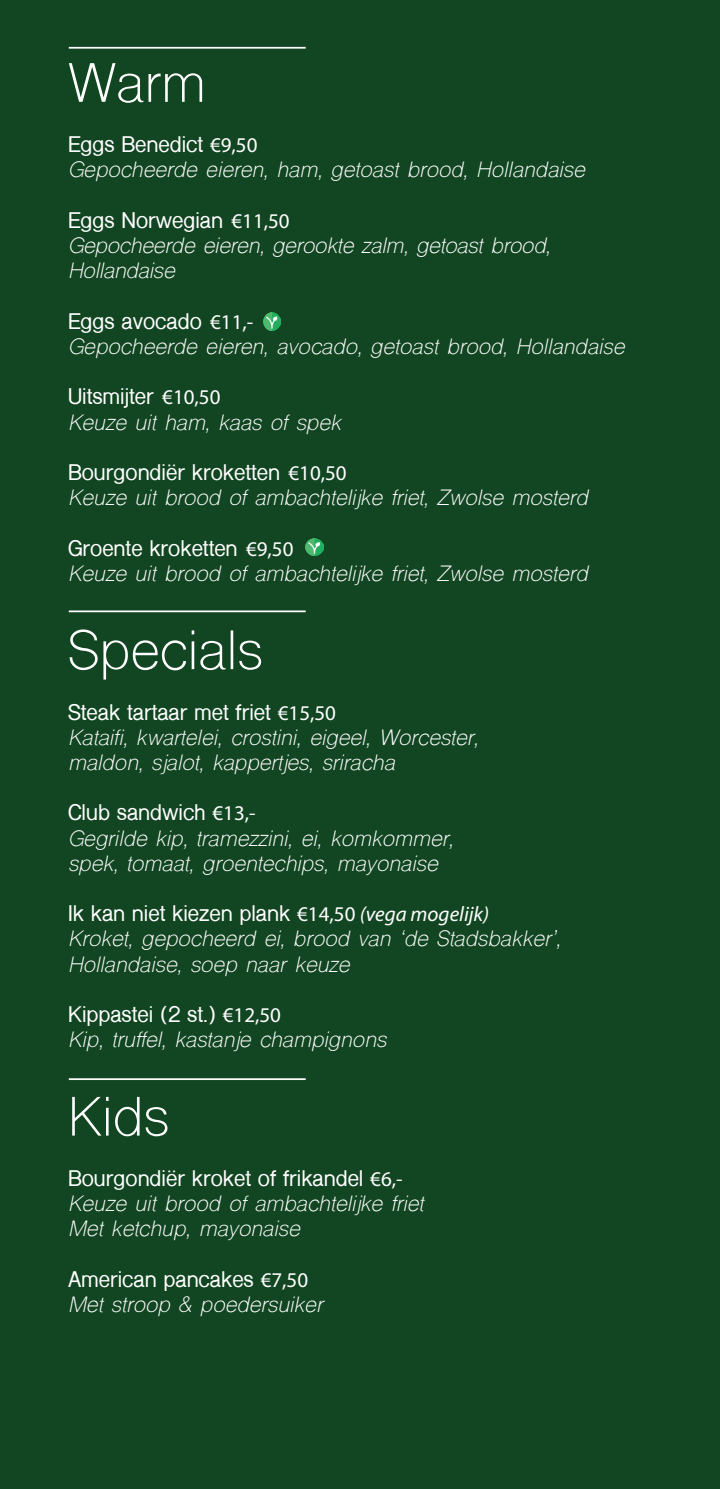
<style>
.page{position:relative;width:720px;height:1489px;background:#fff}
.page>*{position:absolute;margin:0;border:0;box-sizing:border-box;transform-origin:0 0}
.t1{font:52.5px "Shree Dev 0714";color:#fff}
.t2{font:italic 21px/25.2px "Shree Dev 0714";color:#fff}
.t3{font:700 21px "Shree Dev 0714";color:#fff}
.s1{font-family:"Myriad Pro";font-weight:400}
.s2{font-family:"Myriad Pro";font-weight:400;font-style:italic}
</style>
<div class="page">
<div style="left:0;top:0;width:719px;height:1488px;background:#124622"></div>
<hr style="left:69px;top:47px;width:236px;height:2px;background:#fff">
<hr style="left:69px;top:1078px;width:236px;height:1px;background:#fff">
<hr style="left:69px;top:610px;width:236px;height:2px;background:#fff">
<img style="left:263px;top:313px;width:17px;height:17px">
<img style="left:305px;top:538px;width:18px;height:18px">
<p class="t1" style="left:68px;top:51px;width:139px">Warm</p>
<p class="t3" style="left:68px;top:133px;width:191px">Eggs Benedict <span class="s1">€9,50</span></p>
<p class="t2" style="left:68px;top:160px;width:518px">Gepocheerde eieren, ham, getoast brood, Hollandaise</p>
<p class="t3" style="left:68px;top:208px;width:223px">Eggs Norwegian <span class="s1">€11,50</span></p>
<p class="t2" style="left:68px;top:235px;width:483px">Gepocheerde eieren, gerookte zalm, getoast brood,</p>
<p class="t2" style="left:68px;top:261px;width:108px">Hollandaise</p>
<p class="t3" style="left:68px;top:309px;width:187px">Eggs avocado <span class="s1">€11,-</span></p>
<p class="t2" style="left:68px;top:336px;width:557px">Gepocheerde eieren, avocado, getoast brood, Hollandaise</p>
<p class="t3" style="left:68px;top:385px;width:154px">Uitsmijter <span class="s1">€10,50</span></p>
<p class="t2" style="left:68px;top:412px;width:274px">Keuze uit ham, kaas of spek</p>
<p class="t3" style="left:68px;top:460px;width:280px">Bourgondiër kroketten <span class="s1">€10,50</span></p>
<p class="t2" style="left:68px;top:487px;width:521px">Keuze uit brood of ambachtelijke friet, Zwolse mosterd</p>
<p class="t3" style="left:68px;top:536px;width:227px">Groente kroketten <span class="s1">€9,50</span></p>
<p class="t2" style="left:68px;top:563px;width:521px">Keuze uit brood of ambachtelijke friet, Zwolse mosterd</p>
<p class="t1" style="left:68px;top:618px;width:196px">Specials</p>
<p class="t3" style="left:68px;top:700px;width:269px">Steak tartaar met friet <span class="s1">€15,50</span></p>
<p class="t2" style="left:68px;top:727px;width:412px">Kataifi, kwartelei, crostini, eigeel, Worcester,</p>
<p class="t2" style="left:68px;top:752px;width:328px">maldon, sjalot, kappertjes, sriracha</p>
<p class="t3" style="left:68px;top:800px;width:189px">Club sandwich <span class="s1">€13,-</span></p>
<p class="t2" style="left:68px;top:828px;width:387px">Gegrilde kip, tramezzini, ei, komkommer,</p>
<p class="t2" style="left:68px;top:853px;width:371px">spek, tomaat, groentechips, mayonaise</p>
<p class="t3" style="left:68px;top:901px;width:422px">Ik kan niet kiezen plank <span class="s1">€14,50</span> <span class="s2">(vega mogelijk)</span></p>
<p class="t2" style="left:68px;top:928px;width:494px">Kroket, gepocheerd ei, brood van ‘de Stadsbakker’,<br>Hollandaise, soep naar keuze</p>
<p class="t3" style="left:68px;top:1002px;width:214px">Kippastei (2 st.) <span class="s1">€12,50</span></p>
<p class="t2" style="left:68px;top:1029px;width:319px">Kip, truffel, kastanje champignons</p>
<p class="t1" style="left:68px;top:1084px;width:103px">Kids</p>
<p class="t3" style="left:68px;top:1166px;width:336px">Bourgondiër kroket of frikandel <span class="s1">€6,-</span></p>
<p class="t2" style="left:68px;top:1193px;width:357px">Keuze uit brood of ambachtelijke friet</p>
<p class="t2" style="left:68px;top:1218px;width:233px">Met ketchup, mayonaise</p>
<p class="t3" style="left:68px;top:1267px;width:241px">American pancakes <span class="s1">€7,50</span></p>
<p class="t2" style="left:68px;top:1294px;width:256px">Met stroop &amp; poedersuiker</p>
</div>
